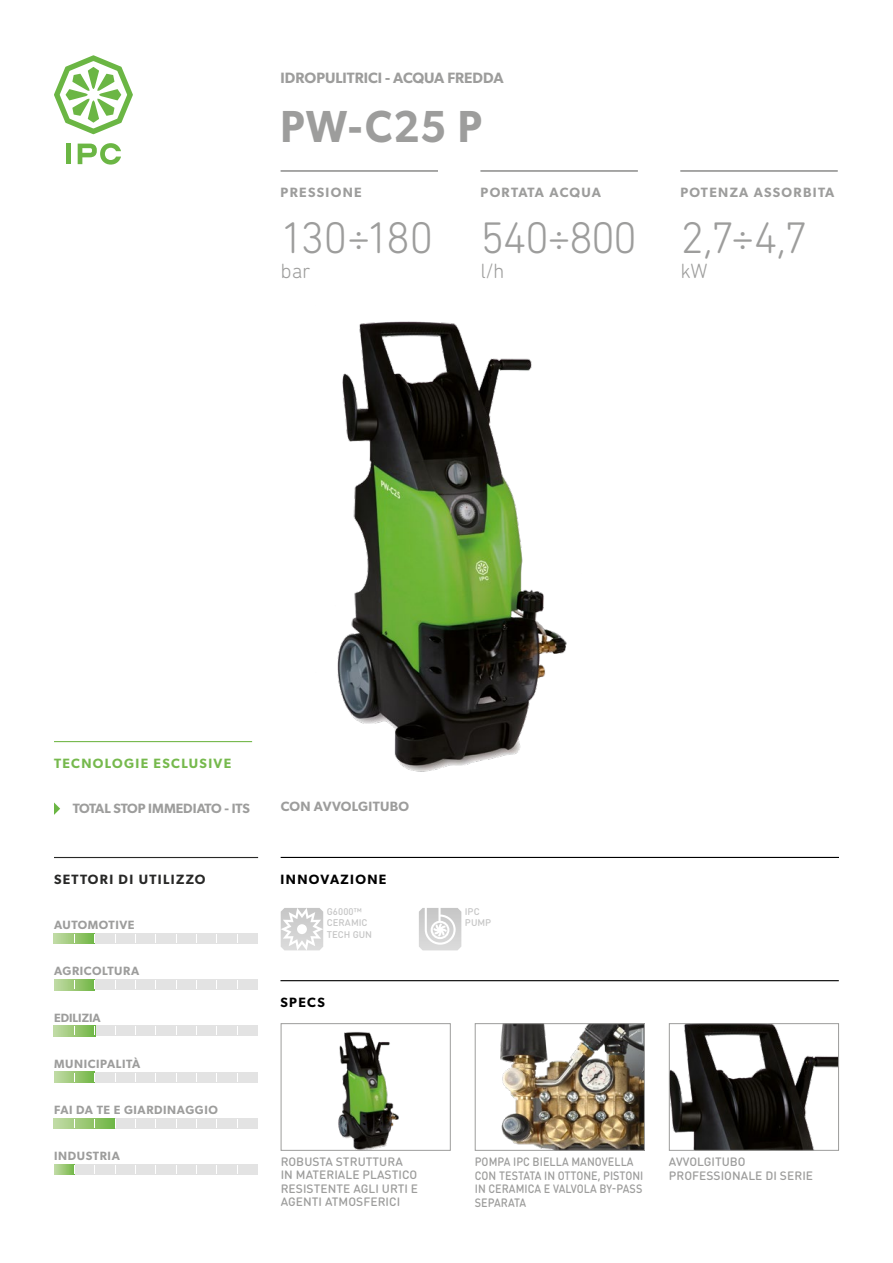
<style>
.page{position:relative;width:893px;height:1263px;background:#fff}
.page>*{position:absolute;margin:0;border:0;box-sizing:border-box;transform-origin:0 0}
.t1{font:300 45px "DIN Next Rounded LT Pro";letter-spacing:-.04em;color:#9d9d9c}
.t2{font:600 45px "Gibson";color:#9d9d9c;scale:.93 1}
.t3{font:300 21px "DIN Next Rounded LT Pro";color:#9d9d9c}
.t4{font:600 15px "Gibson";color:#9d9d9c}
.t5{font:600 13.5px "Gibson";letter-spacing:.1em;color:#9d9d9c}
.t6{font:600 13.5px "Gibson";color:#9d9d9c}
.t7{font:600 13.5px "Gibson";letter-spacing:.1em;color:#76b94d}
.t8{font:600 13.5px "Gibson";letter-spacing:.1em;color:#282827}
.t9{font:600 13.5px "Gibson";letter-spacing:.1em;color:#000}
.t10{font:600 13.5px "Gibson";letter-spacing:.025em;color:#9d9d9c}
.t11{font:600 13.5px "Gibson";letter-spacing:.08em;color:#9d9d9c}
.t12{font:500 12px/13.5px "DIN Round Pro";letter-spacing:.005em;color:#9d9d9c}
.t13{font:500 12px/13.5px "DIN Round Pro";letter-spacing:.005em;color:#9d9d9c;scale:.9 1}
.t14{font:600 12px "Gibson";letter-spacing:.05em;color:#9d9d9c}
.t15{font:600 12px "Gibson";color:#9d9d9c}
.t16{font:500 9.6px/11.2px "DIN Round Pro";letter-spacing:-.005em;color:#c6c6c6}
</style>
<div class="page">
<img style="left:338px;top:1032px;width:61px;height:117px">
<div style="left:281px;top:1023px;width:170px;height:128px;border:1px solid #9d9d9c"></div>
<img style="left:500px;top:1025px;width:143px;height:124px">
<div style="left:475px;top:1023px;width:170px;height:128px;border:1px solid #9d9d9c"></div>
<img style="left:671px;top:1025px;width:166px;height:124px">
<div style="left:669px;top:1023px;width:170px;height:128px;border:1px solid #9d9d9c"></div>
<hr style="left:281px;top:170px;width:157px;height:1px;background:#9d9d9c">
<hr style="left:480px;top:170px;width:158px;height:1px;background:#9d9d9c">
<hr style="left:680px;top:170px;width:158px;height:1px;background:#9d9d9c">
<hr style="left:281px;top:171px;width:157px;height:1px;background:#9d9d9c">
<hr style="left:480px;top:171px;width:158px;height:1px;background:#9d9d9c">
<hr style="left:680px;top:171px;width:158px;height:1px;background:#9d9d9c">
<hr style="left:281px;top:857px;width:558px;height:1px;background:#000">
<hr style="left:280px;top:980px;width:559px;height:1px;background:#000">
<img style="left:337px;top:321px;width:230px;height:451px">
<hr style="left:54px;top:857px;width:204px;height:1px;background:#282827">
<svg style="left:281px;top:908px;width:42px;height:42px"></svg>
<hr style="left:54px;top:741px;width:198px;height:1px;background:#76b94d">
<svg style="left:54px;top:802px;width:6px;height:13px"></svg>
<div style="left:54px;top:1072px;width:204px;height:10px;background:#e3e3e3"></div>
<svg style="left:54px;top:1072px;width:41px;height:10px"></svg>
<div style="left:54px;top:933px;width:204px;height:11px;background:#e3e3e3"></div>
<svg style="left:54px;top:933px;width:41px;height:11px"></svg>
<div style="left:54px;top:1025px;width:204px;height:11px;background:#e3e3e3"></div>
<svg style="left:54px;top:1025px;width:41px;height:11px"></svg>
<div style="left:54px;top:979px;width:204px;height:11px;background:#e3e3e3"></div>
<svg style="left:54px;top:979px;width:41px;height:11px"></svg>
<div style="left:54px;top:1118px;width:204px;height:10px;background:#e3e3e3"></div>
<svg style="left:54px;top:1118px;width:61px;height:11px"></svg>
<div style="left:54px;top:1164px;width:204px;height:11px;background:#e3e3e3"></div>
<svg style="left:54px;top:1164px;width:21px;height:11px"></svg>
<svg style="left:419px;top:908px;width:42px;height:42px"></svg>
<div style="left:66px;top:144px;width:5px;height:20px;background:#6bb644"></div>
<svg style="left:78px;top:143px;width:43px;height:22px"></svg>
<svg style="left:54px;top:55px;width:79px;height:79px"></svg>
<p class="t4" style="left:281px;top:69px;width:224px">IDROPULITRICI - ACQUA FREDDA</p>
<h1 class="t2" style="left:281px;top:100px;width:218px">PW-C25 P</h1>
<p class="t5" style="left:281px;top:185px;width:83px">PRESSIONE</p>
<p class="t11" style="left:480px;top:185px;width:122px">PORTATA ACQUA</p>
<p class="t5" style="left:680px;top:185px;width:156px">POTENZA ASSORBITA</p>
<h1 class="t1" style="left:281px;top:212px;width:154px">130÷180</h1>
<h2 class="t3" style="left:281px;top:259px;width:31px">bar</h2>
<h1 class="t1" style="left:480px;top:212px;width:158px">540÷800</h1>
<h2 class="t3" style="left:480px;top:259px;width:25px">l/h</h2>
<h1 class="t1" style="left:680px;top:212px;width:129px">2,7÷4,7</h1>
<h2 class="t3" style="left:680px;top:259px;width:29px">kW</h2>
<p class="t7" style="left:54px;top:755px;width:179px">TECNOLOGIE ESCLUSIVE</p>
<p class="t6" style="left:73px;top:800px;width:179px">TOTAL STOP IMMEDIATO - ITS</p>
<p class="t8" style="left:54px;top:871px;width:153px">SETTORI DI UTILIZZO</p>
<p class="t14" style="left:54px;top:918px;width:82px">AUTOMOTIVE</p>
<p class="t14" style="left:54px;top:964px;width:87px">AGRICOLTURA</p>
<p class="t15" style="left:54px;top:1010px;width:48px">EDILIZIA</p>
<p class="t14" style="left:54px;top:1056px;width:88px">MUNICIPALITÀ</p>
<p class="t14" style="left:54px;top:1102px;width:165px">FAI DA TE E GIARDINAGGIO</p>
<p class="t14" style="left:54px;top:1149px;width:67px">INDUSTRIA</p>
<p class="t10" style="left:281px;top:798px;width:130px">CON AVVOLGITUBO</p>
<p class="t9" style="left:281px;top:871px;width:107px">INNOVAZIONE</p>
<p class="t16" style="left:327px;top:906px;width:47px">G6000™<br>CERAMIC<br>TECH GUN</p>
<p class="t9" style="left:280px;top:994px;width:46px">SPECS</p>
<p class="t16" style="left:465px;top:906px;width:28px">IPC<br>PUMP</p>
<p class="t12" style="left:281px;top:1154px;width:139px">ROBUSTA STRUTTURA<br>IN MATERIALE PLASTICO<br>RESISTENTE AGLI URTI E<br>AGENTI ATMOSFERICI</p>
<p class="t13" style="left:475px;top:1155px;width:189px">POMPA IPC BIELLA MANOVELLA<br>CON TESTATA IN OTTONE, PISTONI<br>IN CERAMICA E VALVOLA BY-PASS<br>SEPARATA</p>
<p class="t12" style="left:669px;top:1155px;width:146px">AVVOLGITUBO<br>PROFESSIONALE DI SERIE</p>
</div>
